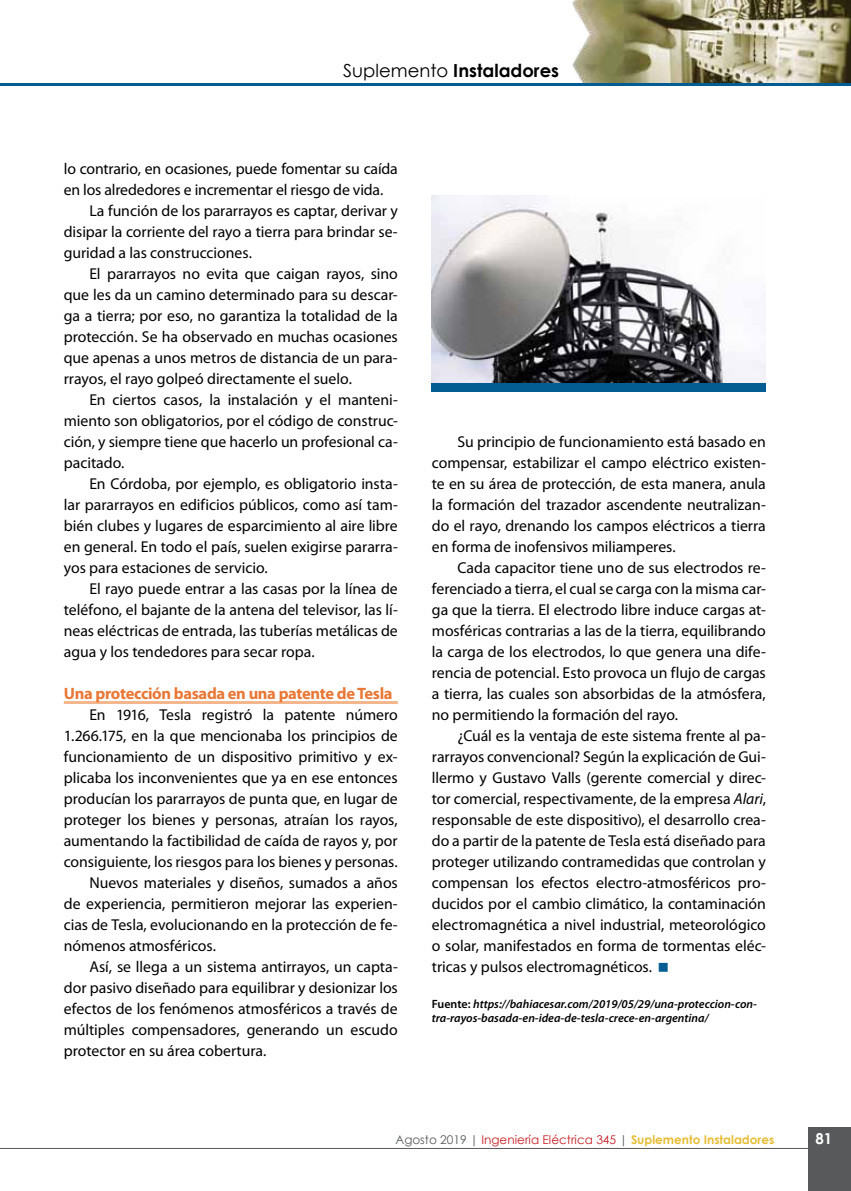
<style>
.page{position:relative;width:851px;height:1191px;background:#fff}
.page>*{position:absolute;margin:0;border:0;box-sizing:border-box;transform-origin:0 0}
.t1{font:700 18px "Century Gothic";color:#000}
.t2{font:700 16.5px "Myriad Pro";letter-spacing:-.02em;color:#e97735}
.t3{font:15.75px/21px "Myriad Pro";letter-spacing:-.005em;color:#000;text-align:justify}
.t4{font:700 15px "Century Gothic";color:#fff}
.t5{font:italic 600 12px/14.4px "Myriad Pro";color:#000}
.t6{font:12px "Century Gothic";color:#c61d23}
.s1{font-weight:400}
.s2{font-style:italic}
.s3{font-style:normal}
.s4{color:#58595b}
.s5{font-weight:700;color:#e6bd34}
</style>
<div class="page">
<img style="left:572px;top:0;width:278px;height:83px">
<hr style="left:0;top:83px;width:850px;height:2px;background:#035d93">
<hr style="left:0;top:1148px;width:850px;height:1px;background:#58595b">
<div style="left:808px;top:1127px;width:42px;height:64px;background:#58595b"></div>
<hr style="left:64px;top:701px;width:334px;height:3px;background:#f3b68d">
<img style="left:432px;top:196px;width:333px;height:188px">
<div style="left:432px;top:384px;width:333px;height:8px;background:#035d93"></div>
<p class="t1" style="left:343px;top:56px;width:217px"><span class="s1">Suplemento</span> Instaladores</p>
<p class="t3" style="left:64px;top:159px;width:335px">lo contrario, en ocasiones, puede fomentar su caída</p>
<p class="t3" style="left:64px;top:180px;width:321px">en los alrededores e incrementar el riesgo de vida.</p>
<p class="t3" style="left:89px;top:201px;width:310px">La función de los pararrayos es captar, derivar y</p>
<p class="t3" style="left:64px;top:222px;width:335px">disipar la corriente del rayo a tierra para brindar se-</p>
<p class="t3" style="left:64px;top:243px;width:190px">guridad a las construcciones.</p>
<p class="t3" style="left:89px;top:264px;width:310px">El pararrayos no evita que caigan rayos, sino</p>
<p class="t3" style="left:64px;top:285px;width:335px">que les da un camino determinado para su descar-</p>
<p class="t3" style="left:64px;top:306px;width:335px">ga a tierra; por eso, no garantiza la totalidad de la</p>
<p class="t3" style="left:64px;top:327px;width:335px">protección. Se ha observado en muchas ocasiones</p>
<p class="t3" style="left:64px;top:348px;width:335px">que apenas a unos metros de distancia de un para-</p>
<p class="t3" style="left:64px;top:369px;width:289px">rrayos, el rayo golpeó directamente el suelo.</p>
<p class="t3" style="left:89px;top:390px;width:310px">En ciertos casos, la instalación y el manteni-</p>
<p class="t3" style="left:64px;top:411px;width:335px">miento son obligatorios, por el código de construc-</p>
<p class="t3" style="left:64px;top:432px;width:335px">ción, y siempre tiene que hacerlo un profesional ca-</p>
<p class="t3" style="left:64px;top:453px;width:62px">pacitado.</p>
<p class="t3" style="left:89px;top:474px;width:310px">En Córdoba, por ejemplo, es obligatorio insta-</p>
<p class="t3" style="left:64px;top:495px;width:335px">lar pararrayos en edificios públicos, como así tam-</p>
<p class="t3" style="left:64px;top:516px;width:335px">bién clubes y lugares de esparcimiento al aire libre</p>
<p class="t3" style="left:64px;top:537px;width:335px">en general. En todo el país, suelen exigirse pararra-</p>
<p class="t3" style="left:64px;top:558px;width:205px">yos para estaciones de servicio.</p>
<p class="t3" style="left:89px;top:578px;width:310px">El rayo puede entrar a las casas por la línea de</p>
<p class="t3" style="left:64px;top:599px;width:335px">teléfono, el bajante de la antena del televisor, las lí-</p>
<p class="t3" style="left:64px;top:620px;width:335px">neas eléctricas de entrada, las tuberías metálicas de</p>
<p class="t3" style="left:64px;top:641px;width:252px">agua y los tendedores para secar ropa.</p>
<p class="t2" style="left:64px;top:684px;width:330px">Una protección basada en una patente de Tesla</p>
<p class="t3" style="left:89px;top:705px;width:310px">En 1916, Tesla registró la patente número</p>
<p class="t3" style="left:64px;top:726px;width:335px">1.266.175, en la que mencionaba los principios de</p>
<p class="t3" style="left:64px;top:747px;width:335px">funcionamiento de un dispositivo primitivo y ex-</p>
<p class="t3" style="left:64px;top:768px;width:335px">plicaba los inconvenientes que ya en ese entonces</p>
<p class="t3" style="left:64px;top:789px;width:335px">producían los pararrayos de punta que, en lugar de</p>
<p class="t3" style="left:64px;top:810px;width:335px">proteger los bienes y personas, atraían los rayos,</p>
<p class="t3" style="left:64px;top:831px;width:335px">aumentando la factibilidad de caída de rayos y, por</p>
<p class="t3" style="left:64px;top:852px;width:335px">consiguiente, los riesgos para los bienes y personas.</p>
<p class="t3" style="left:89px;top:873px;width:310px">Nuevos materiales y diseños, sumados a años</p>
<p class="t3" style="left:64px;top:894px;width:335px">de experiencia, permitieron mejorar las experien-</p>
<p class="t3" style="left:64px;top:915px;width:335px">cias de Tesla, evolucionando en la protección de fe-</p>
<p class="t3" style="left:64px;top:936px;width:154px">nómenos atmosféricos.</p>
<p class="t3" style="left:89px;top:957px;width:310px">Así, se llega a un sistema antirrayos, un capta-</p>
<p class="t3" style="left:64px;top:978px;width:335px">dor pasivo diseñado para equilibrar y desionizar los</p>
<p class="t3" style="left:64px;top:999px;width:335px">efectos de los fenómenos atmosféricos a través de</p>
<p class="t3" style="left:64px;top:1020px;width:335px">múltiples compensadores, generando un escudo</p>
<p class="t3" style="left:64px;top:1041px;width:204px">protector en su área cobertura.</p>
<p class="t3" style="left:432px;top:432px;width:335px;text-indent:26px">Su principio de funcionamiento está basado en compensar, estabilizar el campo eléctrico existen&shy;te en su área de protección, de esta manera, anula la formación del trazador ascendente neutralizan&shy;do el rayo, drenando los campos eléctricos a tierra en forma de inofensivos miliamperes.</p>
<p class="t3" style="left:432px;top:557px;width:335px;text-indent:25px">Cada capacitor tiene uno de sus electrodos re&shy;ferenciado a tierra, el cual se carga con la misma car&shy;ga que la tierra. El electrodo libre induce cargas at&shy;mosféricas contrarias a las de la tierra, equilibrando la carga de los electrodos, lo que genera una dife&shy;rencia de potencial. Esto provoca un flujo de cargas a tierra, las cuales son absorbidas de la atmósfera, no permitiendo la formación del rayo.</p>
<p class="t3" style="left:432px;top:725px;width:335px;text-indent:25px">¿Cuál es la ventaja de este sistema frente al pa&shy;rarrayos convencional? Según la explicación de Gui&shy;llermo y Gustavo Valls (gerente comercial y direc&shy;tor comercial, respectivamente, de la empresa <span class="s2">Alari</span>, responsable de este dispositivo), el desarrollo crea&shy;do a partir de la patente de Tesla está diseñado para proteger utilizando contramedidas que controlan y compensan los efectos electro-atmosféricos pro&shy;ducidos por el cambio climático, la contaminación electromagnética a nivel industrial, meteorológico o solar, manifestados en forma de tormentas eléc&shy;tricas y pulsos electromagnéticos.</p>
<p class="t5" style="left:432px;top:996px;width:326px"><span class="s3">Fuente:</span> https://bahiacesar.com/2019/05/29/una-proteccion-con&shy;tra-rayos-basada-en-idea-de-tesla-crece-en-argentina/</p>
<p class="t6" style="left:395px;top:1131px;width:380px"><span class="s4">Agosto 2019 |</span> Ingeniería Eléctrica 345 <span class="s4">|</span> <span class="s5">Suplemento Instaladores</span></p>
<p class="t4" style="left:815px;top:1127px;width:18px">81</p>
</div>
